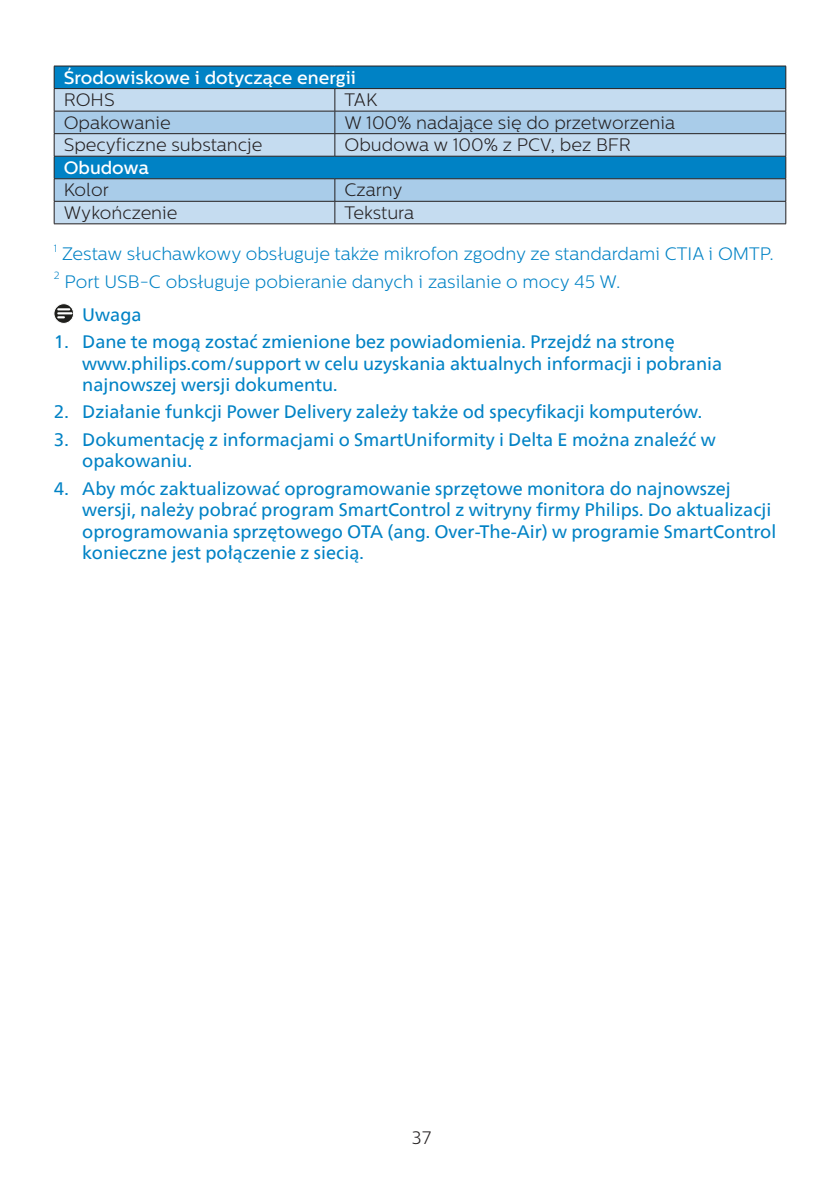
<style>
.page{position:relative;width:840px;height:1191px;background:#fff}
.page>*{position:absolute;margin:0;border:0;box-sizing:border-box;transform-origin:0 0}
.Heading_4_Blue{font:18px/21.6px "Neue Frutiger World";color:#0082c5}
.t1{font:300 18px "Centrale Sans";color:#231f20}
.t2{font:300 18px "Centrale Sans";color:#0082c5}
.t3{font:500 18px "Centrale Sans";color:#fff}
.t4{font:300 10.4px "Centrale Sans";color:#0082c5}
</style>
<div class="page">
<div style="left:55px;top:67px;width:730px;height:21px;background:#0082c5"></div>
<div style="left:55px;top:89px;width:730px;height:134px;background:#c5dcf0"></div>
<svg style="left:55px;top:112px;width:730px;height:89px;background:#85bbdf"></svg>
<hr style="left:54px;top:66px;width:280px;height:1px;background:#231f20">
<hr style="left:334px;top:66px;width:451px;height:1px;background:#231f20">
<hr style="left:54px;top:88px;width:280px;height:1px;background:#231f20">
<hr style="left:334px;top:88px;width:451px;height:1px;background:#231f20">
<hr style="left:54px;top:111px;width:280px;height:1px;background:#231f20">
<hr style="left:334px;top:111px;width:451px;height:1px;background:#231f20">
<hr style="left:54px;top:133px;width:280px;height:1px;background:#231f20">
<svg style="left:334px;top:89px;width:1px;height:67px"></svg>
<hr style="left:334px;top:133px;width:451px;height:1px;background:#231f20">
<hr style="left:54px;top:156px;width:280px;height:1px;background:#231f20">
<hr style="left:334px;top:156px;width:451px;height:1px;background:#231f20">
<hr style="left:54px;top:178px;width:280px;height:1px;background:#231f20">
<hr style="left:334px;top:178px;width:451px;height:1px;background:#231f20">
<svg style="left:54px;top:66px;width:1px;height:157px"></svg>
<hr style="left:54px;top:201px;width:280px;height:1px;background:#231f20">
<hr style="left:54px;top:223px;width:280px;height:1px;background:#231f20">
<svg style="left:334px;top:179px;width:1px;height:44px"></svg>
<svg style="left:785px;top:66px;width:1px;height:158px"></svg>
<hr style="left:334px;top:201px;width:451px;height:1px;background:#231f20">
<hr style="left:334px;top:223px;width:451px;height:1px;background:#231f20">
<svg style="left:54px;top:304px;width:20px;height:19px"></svg>
<div style="left:54px;top:304px;width:20px;height:19px;border:1px solid #fff;border-radius:50%"></div>
<svg style="left:58px;top:308px;width:13px;height:10px"></svg>
<p class="t3" style="left:64px;top:67px;width:293px">Środowiskowe i dotyczące energii</p>
<p class="t1" style="left:64px;top:90px;width:52px">ROHS</p>
<p class="t1" style="left:344px;top:90px;width:34px">TAK</p>
<p class="t1" style="left:64px;top:112px;width:108px">Opakowanie</p>
<p class="t1" style="left:344px;top:112px;width:332px">W 100% nadające się do przetworzenia</p>
<p class="t1" style="left:64px;top:135px;width:200px">Specyficzne substancje</p>
<p class="t1" style="left:344px;top:135px;width:288px">Obudowa w 100% z PCV, bez BFR</p>
<p class="t3" style="left:64px;top:157px;width:86px">Obudowa</p>
<p class="t1" style="left:64px;top:180px;width:46px">Kolor</p>
<p class="t1" style="left:344px;top:180px;width:60px">Czarny</p>
<p class="t1" style="left:64px;top:202px;width:115px">Wykończenie</p>
<p class="t1" style="left:344px;top:202px;width:71px">Tekstura</p>
<p class="t4" style="left:54px;top:242px;width:5px">1</p>
<p class="t2" style="left:62px;top:244px;width:713px">Zestaw słuchawkowy obsługuje także mikrofon zgodny ze standardami CTIA i OMTP.</p>
<p class="t4" style="left:54px;top:269px;width:7px">2</p>
<p class="t2" style="left:65px;top:271px;width:557px">Port USB-C obsługuje pobieranie danych i zasilanie o mocy 45 W.</p>
<p class="Heading_4_Blue" style="left:82px;top:304px;width:61px">Uwaga</p>
<p class="Heading_4_Blue" style="left:82px;top:331px;width:641px;text-indent:-28px">1. Dane te mogą zostać zmienione bez powiadomienia. Przejdź na stronę www.philips.com/support w celu uzyskania aktualnych informacji i pobrania najnowszej wersji dokumentu.</p>
<p class="Heading_4_Blue" style="left:54px;top:402px;width:649px">2. Działanie funkcji Power Delivery zależy także od specyfikacji komputerów.</p>
<p class="Heading_4_Blue" style="left:82px;top:429px;width:634px;text-indent:-28px">3. Dokumentację z informacjami o SmartUniformity i Delta E można znaleźć w opakowaniu.</p>
<p class="Heading_4_Blue" style="left:82px;top:478px;width:695px;text-indent:-28px">4. Aby móc zaktualizować oprogramowanie sprzętowe monitora do najnowszej wersji, należy pobrać program SmartControl z witryny firmy Philips. Do aktualizacji oprogramowania sprzętowego OTA (ang. Over-The-Air) w programie SmartControl konieczne jest połączenie z siecią.</p>
<p class="t1" style="left:411px;top:1127px;width:21px">37</p>
</div>
